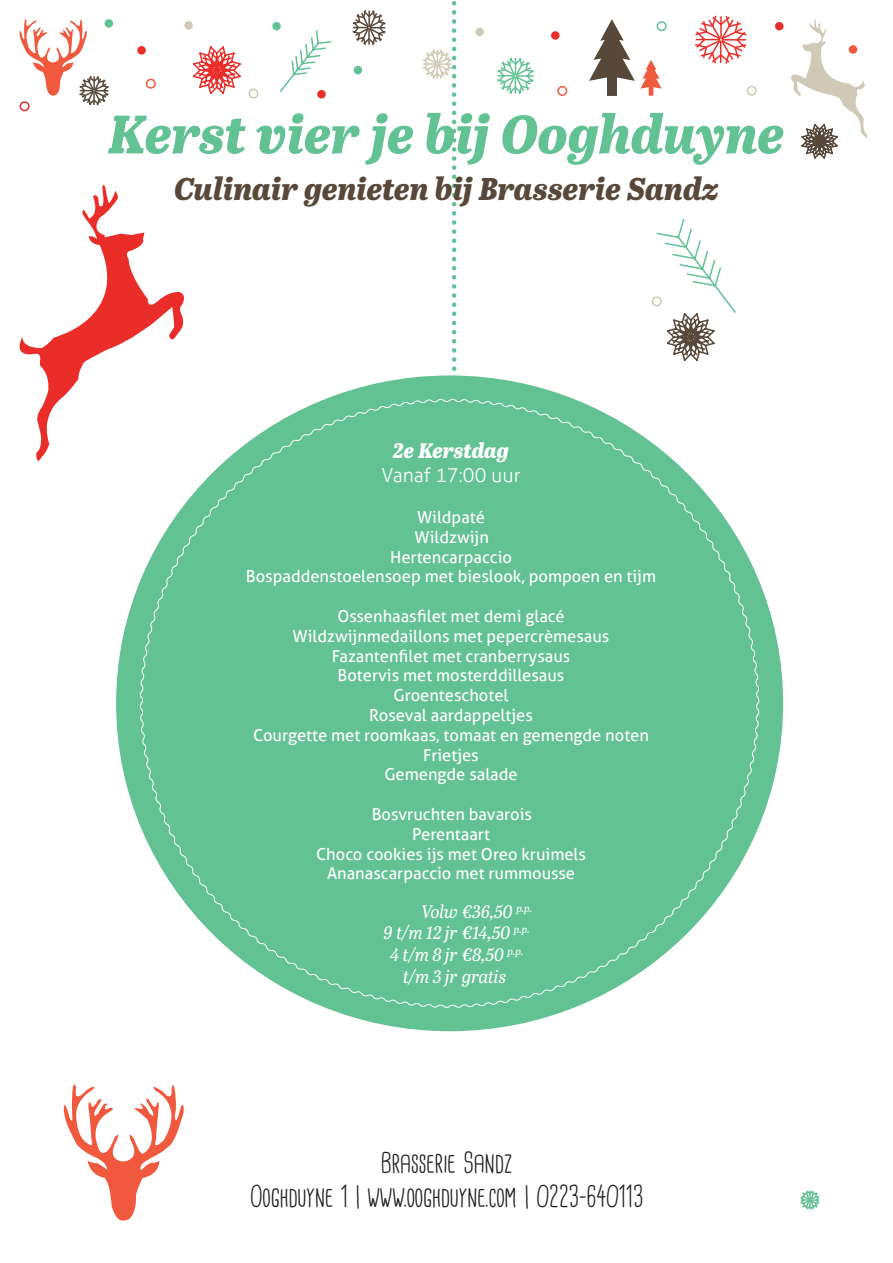
<style>
.page{position:relative;width:893px;height:1263px;background:#fff}
.page>*{position:absolute;margin:0;border:0;box-sizing:border-box;transform-origin:0 0}
.t1{font:italic 54px "Abril Titling Eb";color:#63c294}
.t2{font:italic 31.5px "Abril Titling Eb";color:#584839}
.t3{font:28.5px/34.2px "Cardenio Modern";color:#231f20;text-align:center}
.t4{font:italic 21px "Abril Titling Eb";letter-spacing:-.005em;color:#fff}
.t5{font:300 19.5px "Aller";color:#fff}
.t6{font:italic 18px "Abril Titling";color:#fff}
.t7{font:16.5px/19.8px "Aller";color:#fff;text-align:center}
</style>
<div class="page">
<div style="left:116px;top:375px;width:667px;height:656px;background:#63c294;border-radius:50%"></div>
<svg style="left:139px;top:398px;width:621px;height:611px"></svg>
<svg style="left:497px;top:57px;width:37px;height:38px"></svg>
<svg style="left:352px;top:10px;width:34px;height:36px"></svg>
<svg style="left:800px;top:1190px;width:20px;height:20px"></svg>
<svg style="left:421px;top:1px;width:35px;height:697px"></svg>
<svg style="left:695px;top:15px;width:52px;height:49px"></svg>
<svg style="left:19px;top:185px;width:170px;height:276px"></svg>
<div style="left:747px;top:86px;width:10px;height:10px;border:2px solid #cfc9b6;border-radius:50%"></div>
<div style="left:652px;top:296px;width:10px;height:10px;border:2px solid #cfc9b6;border-radius:50%"></div>
<div style="left:248px;top:89px;width:10px;height:10px;border:2px solid #cfc9b6;border-radius:50%"></div>
<div style="left:557px;top:86px;width:10px;height:10px;border:2px solid #f0593e;border-radius:50%"></div>
<div style="left:657px;top:21px;width:10px;height:10px;border:2px solid #63c294;border-radius:50%"></div>
<div style="left:146px;top:79px;width:10px;height:10px;border:2px solid #f0593e;border-radius:50%"></div>
<div style="left:20px;top:101px;width:10px;height:10px;border:2px solid #ea2d28;border-radius:50%"></div>
<div style="left:551px;top:31px;width:9px;height:9px;background:#ea2d28;border-radius:50%"></div>
<div style="left:317px;top:90px;width:9px;height:9px;background:#ea2d28;border-radius:50%"></div>
<div style="left:137px;top:46px;width:9px;height:9px;background:#ea2d28;border-radius:50%"></div>
<div style="left:775px;top:22px;width:8px;height:8px;background:#ea2d28;border-radius:50%"></div>
<div style="left:475px;top:28px;width:9px;height:8px;background:#cfc9b6;border-radius:50%"></div>
<div style="left:184px;top:21px;width:9px;height:9px;background:#cfc9b6;border-radius:50%"></div>
<div style="left:105px;top:19px;width:8px;height:9px;background:#63c294;border-radius:50%"></div>
<div style="left:272px;top:22px;width:9px;height:8px;background:#63c294;border-radius:50%"></div>
<div style="left:354px;top:66px;width:8px;height:8px;background:#63c294;border-radius:50%"></div>
<svg style="left:193px;top:46px;width:48px;height:49px"></svg>
<svg style="left:279px;top:30px;width:53px;height:63px"></svg>
<svg style="left:656px;top:219px;width:80px;height:142px"></svg>
<svg style="left:589px;top:19px;width:73px;height:77px"></svg>
<svg style="left:19px;top:19px;width:91px;height:88px"></svg>
<svg style="left:63px;top:1084px;width:121px;height:137px"></svg>
<svg style="left:791px;top:19px;width:77px;height:140px"></svg>
<h1 class="t1" style="left:109px;top:94px;width:677px">Kerst vier je bij Ooghduyne</h1>
<h2 class="t2" style="left:174px;top:165px;width:546px">Culinair genieten bij Brasserie Sandz</h2>
<p class="t4" style="left:393px;top:435px;width:118px">2e Kerstdag</p>
<p class="t5" style="left:382px;top:463px;width:140px">Vanaf 17:00 uur</p>
<p class="t7" style="left:246px;top:507px;width:412px">Wildpaté<br>Wildzwijn<br>Hertencarpaccio<br>Bospaddenstoelensoep met bieslook, pompoen en tijm</p>
<p class="t7" style="left:253px;top:606px;width:397px">Ossenhaasfilet met demi glacé<br>Wildzwijnmedaillons met pepercrèmesaus<br>Fazantenfilet met cranberrysaus<br>Botervis met mosterddillesaus<br>Groenteschotel<br>Roseval aardappeltjes<br>Courgette met roomkaas, tomaat en gemengde noten<br>Frietjes<br>Gemengde salade</p>
<p class="t7" style="left:316px;top:804px;width:271px">Bosvruchten bavarois<br>Perentaart<br>Choco cookies ijs met Oreo kruimels<br>Ananascarpaccio met rummousse</p>
<p class="t6" style="left:421px;top:898px;width:112px">Volw €36,50 <sup>p.p.</sup></p>
<p class="t6" style="left:384px;top:920px;width:147px">9 t/m 12 jr €14,50 <sup>p.p.</sup></p>
<p class="t6" style="left:390px;top:941px;width:135px">4 t/m 8 jr €8,50 <sup>p.p.</sup></p>
<p class="t6" style="left:403px;top:963px;width:105px">t/m 3 jr gratis</p>
<h3 class="t3" style="left:250px;top:1147px;width:394px">Brasserie Sandz<br>Ooghduyne 1 | www.ooghduyne.com | 0223-640113</h3>
</div>
